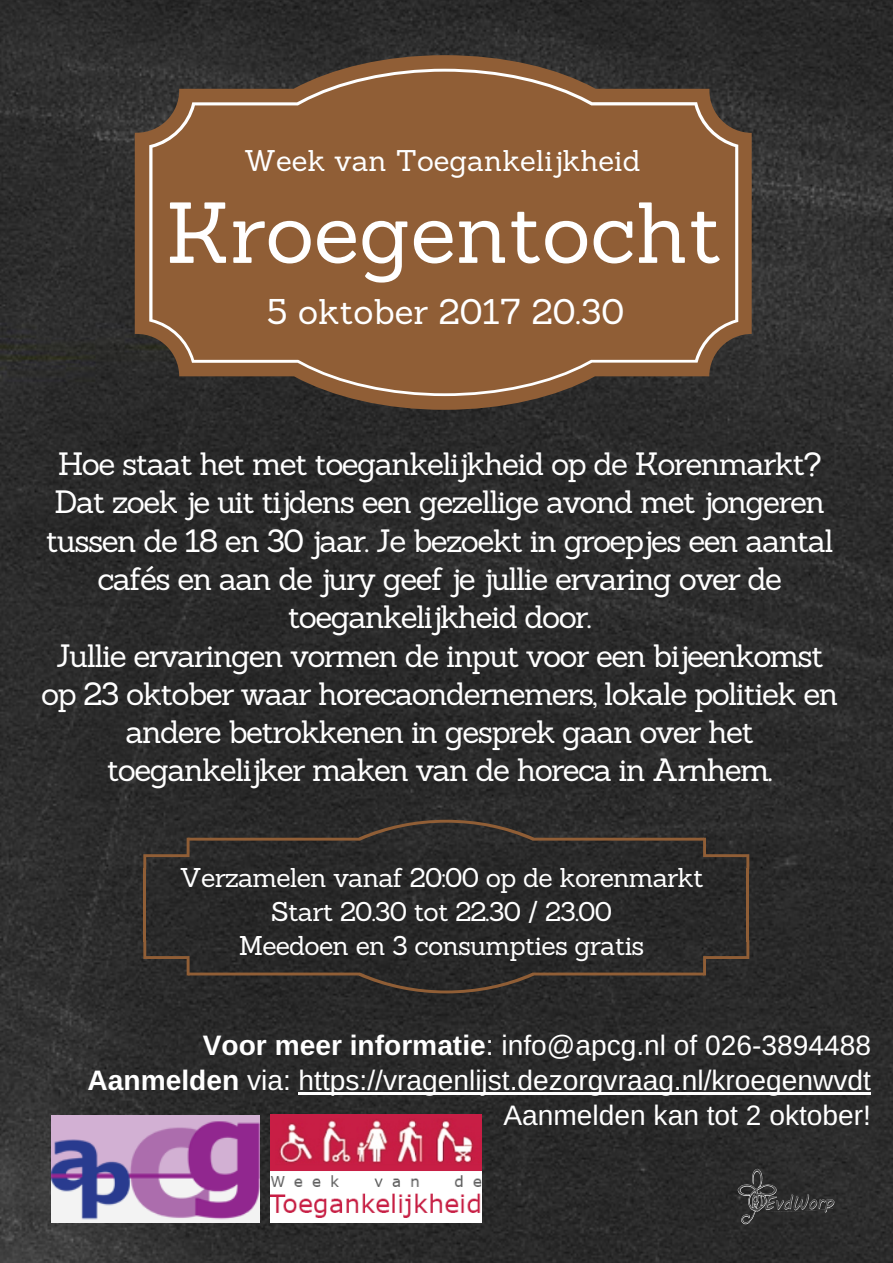
<style>
.page{position:relative;width:893px;height:1263px;background:#fff}
.page>*{position:absolute;margin:0;border:0;box-sizing:border-box;transform-origin:0 0}
.t1{font:84.15px "Sanchez";color:#fff}
.t2{font:34.8px "Sanchez";color:#fff}
.t3{font:31.42px/38.2px "Sanchez";letter-spacing:-.05em;color:#fff;text-align:center}
.t4{font:29.17px "Sanchez";color:#fff}
.t5{font:28.12px/34.9px "Arimo";color:#fff;text-align:right}
.t6{font:26.47px/33.8px "Sanchez";letter-spacing:-.03em;color:#fff;text-align:center}
.s1{font-weight:700}
</style>
<div class="page">
<img style="left:0;top:0;width:893px;height:1263px">
<svg style="left:135px;top:55px;width:617px;height:355px;background:#503f30"></svg>
<svg style="left:149px;top:69px;width:589px;height:327px;background:#8a5d3a"></svg>
<hr style="left:299px;top:1092px;width:15px;height:3px;background:#fff">
<svg style="left:314px;top:1092px;width:16px;height:3px"></svg>
<hr style="left:330px;top:1092px;width:16px;height:3px;background:#fff">
<hr style="left:346px;top:1092px;width:14px;height:3px;background:#fff">
<svg style="left:360px;top:1092px;width:23px;height:3px"></svg>
<hr style="left:383px;top:1092px;width:14px;height:3px;background:#fff">
<svg style="left:397px;top:1092px;width:10px;height:3px"></svg>
<hr style="left:407px;top:1092px;width:15px;height:3px;background:#fff">
<hr style="left:422px;top:1092px;width:16px;height:3px;background:#fff">
<hr style="left:438px;top:1092px;width:15px;height:3px;background:#fff">
<hr style="left:453px;top:1092px;width:16px;height:3px;background:#fff">
<svg style="left:469px;top:1092px;width:19px;height:3px"></svg>
<hr style="left:488px;top:1092px;width:14px;height:3px;background:#fff">
<svg style="left:502px;top:1092px;width:16px;height:3px"></svg>
<hr style="left:518px;top:1092px;width:15px;height:3px;background:#fff">
<hr style="left:533px;top:1092px;width:16px;height:3px;background:#fff">
<hr style="left:549px;top:1092px;width:14px;height:3px;background:#fff">
<hr style="left:563px;top:1092px;width:16px;height:3px;background:#fff">
<svg style="left:579px;top:1092px;width:9px;height:3px"></svg>
<hr style="left:588px;top:1092px;width:16px;height:3px;background:#fff">
<hr style="left:604px;top:1092px;width:14px;height:3px;background:#fff">
<svg style="left:618px;top:1092px;width:9px;height:3px"></svg>
<hr style="left:627px;top:1092px;width:16px;height:3px;background:#fff">
<hr style="left:643px;top:1092px;width:15px;height:3px;background:#fff">
<hr style="left:658px;top:1092px;width:16px;height:3px;background:#fff">
<svg style="left:674px;top:1092px;width:8px;height:3px"></svg>
<hr style="left:682px;top:1092px;width:15px;height:3px;background:#fff">
<svg style="left:697px;top:1092px;width:14px;height:3px"></svg>
<hr style="left:711px;top:1092px;width:15px;height:3px;background:#fff">
<svg style="left:726px;top:1092px;width:9px;height:3px"></svg>
<hr style="left:735px;top:1092px;width:16px;height:3px;background:#fff">
<hr style="left:751px;top:1092px;width:15px;height:3px;background:#fff">
<hr style="left:766px;top:1092px;width:16px;height:3px;background:#fff">
<hr style="left:782px;top:1092px;width:15px;height:3px;background:#fff">
<hr style="left:797px;top:1092px;width:16px;height:3px;background:#fff">
<hr style="left:813px;top:1092px;width:20px;height:3px;background:#fff">
<hr style="left:833px;top:1092px;width:14px;height:3px;background:#fff">
<hr style="left:847px;top:1092px;width:16px;height:3px;background:#fff">
<svg style="left:863px;top:1092px;width:8px;height:3px"></svg>
<img style="left:727px;top:1154px;width:118px;height:84px">
<img style="left:51px;top:1115px;width:209px;height:107px">
<hr style="left:746px;top:868px;width:3px;height:73px;background:#905e36">
<hr style="left:143px;top:868px;width:3px;height:73px;background:#905e36">
<svg style="left:143px;top:940px;width:606px;height:53px;background:#2e2b28"></svg>
<svg style="left:143px;top:820px;width:606px;height:49px;background:#302d2a"></svg>
<img style="left:270px;top:1114px;width:211px;height:109px">
<p class="t4" style="left:244px;top:141px;width:398px">Week van Toegankelijkheid</p>
<h1 class="t1" style="left:166px;top:178px;width:557px">Kroegentocht</h1>
<p class="t2" style="left:267px;top:289px;width:359px">5 oktober 2017 20.30</p>
<p class="t3" style="left:41px;top:444px;width:799px">Hoe staat het met toegankelijkheid op de Korenmarkt?<br>Dat zoek je uit tijdens een gezellige avond met jongeren tussen de 18 en 30 jaar. Je bezoekt in groepjes een aantal cafés en aan de jury geef je jullie ervaring over de toegankelijkheid door.<br>Jullie ervaringen vormen de input voor een bijeenkomst op 23 oktober waar horecaondernemers, lokale politiek en andere betrokkenen in gesprek gaan over het toegankelijker maken van de horeca in Arnhem.</p>
<p class="t6" style="left:180px;top:860px;width:526px">Verzamelen vanaf 20:00 op de korenmarkt<br>Start 20.30 tot 22.30 / 23.00<br>Meedoen en 3 consumpties gratis</p>
<p class="t5" style="left:88px;top:1028px;width:785px"><span class="s1">Voor meer informatie</span>: info@apcg.nl of 026-3894488<br><span class="s1">Aanmelden</span> via: https://vragenlijst.dezorgvraag.nl/kroegenwvdt<br>Aanmelden kan tot 2 oktober!</p>
</div>
